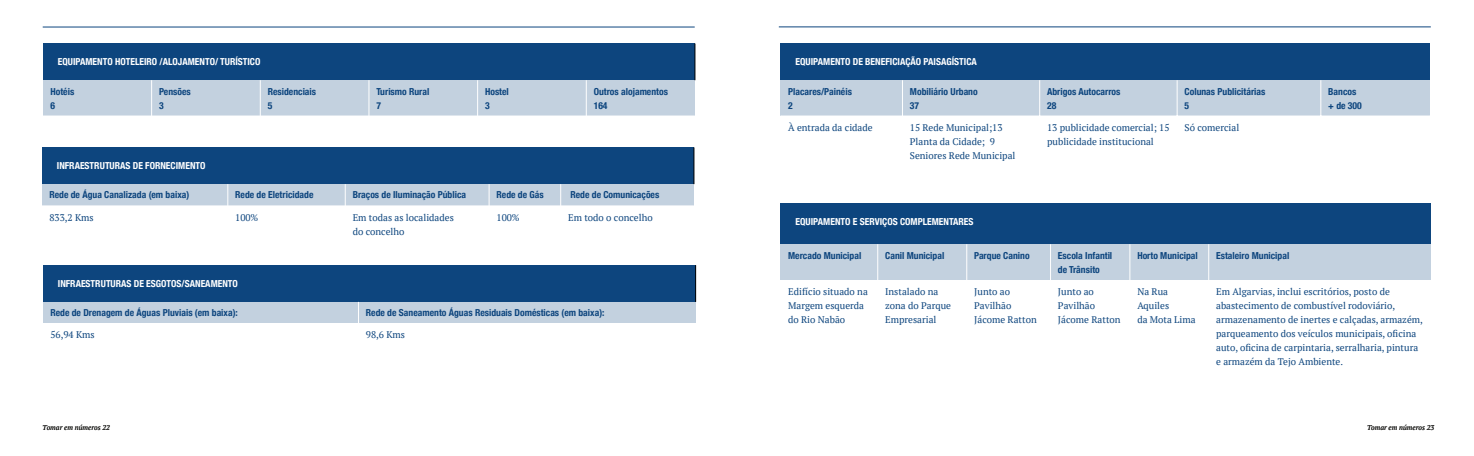
<style>
.page{position:relative;width:1474px;height:456px;background:#fff}
.page>*{position:absolute;margin:0;border:0;box-sizing:border-box;transform-origin:0 0}
.t1{font:9.62px/14px "PT Serif";color:#0d457e}
.t2{font:700 condensed 9.62px/14px "Helvetica Neue";color:#0d457e}
.t3{font:700 condensed 9.62px "Helvetica Neue";color:#fff}
.t4{font:italic 7px "PT Serif";color:#1d1d1b}
</style>
<div class="page">
<div style="left:43px;top:43px;width:652px;height:37px;background:#0d457e"></div>
<div style="left:43px;top:80px;width:652px;height:36px;background:#c3d1df"></div>
<hr style="left:151px;top:80px;width:1px;height:36px;background:#fff">
<hr style="left:260px;top:80px;width:1px;height:36px;background:#fff">
<hr style="left:369px;top:80px;width:1px;height:36px;background:#fff">
<hr style="left:477px;top:80px;width:1px;height:36px;background:#fff">
<hr style="left:586px;top:80px;width:1px;height:36px;background:#fff">
<hr style="left:694px;top:43px;width:1px;height:37px;background:#000">
<div style="left:42px;top:147px;width:652px;height:37px;background:#0d457e"></div>
<div style="left:42px;top:184px;width:652px;height:22px;background:#c3d1df"></div>
<hr style="left:227px;top:184px;width:1px;height:58px;background:#fff">
<hr style="left:345px;top:184px;width:1px;height:58px;background:#fff">
<hr style="left:489px;top:184px;width:1px;height:58px;background:#fff">
<hr style="left:560px;top:184px;width:1px;height:58px;background:#fff">
<hr style="left:693px;top:147px;width:1px;height:37px;background:#000">
<hr style="left:42px;top:205px;width:652px;height:1px;background:#fff">
<div style="left:43px;top:265px;width:652px;height:36px;background:#0d457e"></div>
<div style="left:43px;top:301px;width:652px;height:22px;background:#c3d1df"></div>
<hr style="left:358px;top:301px;width:1px;height:58px;background:#fff">
<hr style="left:695px;top:265px;width:1px;height:36px;background:#000">
<hr style="left:43px;top:27px;width:651px;height:1px;background:#0d457e">
<div style="left:780px;top:43px;width:650px;height:37px;background:#0d457e"></div>
<div style="left:780px;top:80px;width:650px;height:36px;background:#c3d1df"></div>
<hr style="left:902px;top:80px;width:1px;height:36px;background:#fff">
<hr style="left:1039px;top:80px;width:1px;height:36px;background:#fff">
<hr style="left:1176px;top:80px;width:1px;height:36px;background:#fff">
<hr style="left:1320px;top:80px;width:1px;height:36px;background:#fff">
<div style="left:780px;top:203px;width:650px;height:41px;background:#0d457e"></div>
<div style="left:780px;top:244px;width:650px;height:36px;background:#c3d1df"></div>
<hr style="left:877px;top:244px;width:1px;height:128px;background:#fff">
<hr style="left:966px;top:244px;width:1px;height:128px;background:#fff">
<hr style="left:1050px;top:244px;width:1px;height:128px;background:#fff">
<hr style="left:1129px;top:244px;width:1px;height:128px;background:#fff">
<hr style="left:1208px;top:244px;width:1px;height:128px;background:#fff">
<hr style="left:778px;top:27px;width:652px;height:1px;background:#0d457e">
<p class="t3" style="left:58px;top:56px;width:204px">EQUIPAMENTO HOTELEIRO /ALOJAMENTO/ TURÍSTICO</p>
<p class="t2" style="left:50px;top:84px;width:25px">Hotéis<br>6</p>
<p class="t2" style="left:159px;top:84px;width:33px">Pensões<br>3</p>
<p class="t2" style="left:268px;top:84px;width:50px">Residenciais<br>5</p>
<p class="t2" style="left:376px;top:84px;width:55px">Turismo Rural<br>7</p>
<p class="t2" style="left:485px;top:84px;width:25px">Hostel<br>3</p>
<p class="t2" style="left:593px;top:84px;width:76px">Outros alojamentos<br>164</p>
<p class="t3" style="left:57px;top:160px;width:150px">INFRAESTRUTURAS DE FORNECIMENTO</p>
<p class="t2" style="left:49px;top:188px;width:141px">Rede de Água Canalizada (em baixa)</p>
<p class="t2" style="left:235px;top:188px;width:80px">Rede de Eletricidade</p>
<p class="t2" style="left:353px;top:188px;width:115px">Braços de Iluminação Pública</p>
<p class="t2" style="left:496px;top:188px;width:49px">Rede de Gás</p>
<p class="t2" style="left:570px;top:188px;width:90px">Rede de Comunicações</p>
<p class="t1" style="left:49px;top:211px;width:46px">833,2 Kms</p>
<p class="t1" style="left:235px;top:211px;width:25px">100%</p>
<p class="t1" style="left:353px;top:211px;width:103px">Em todas as localidades do concelho</p>
<p class="t1" style="left:496px;top:211px;width:25px">100%</p>
<p class="t1" style="left:568px;top:211px;width:86px">Em todo o concelho</p>
<p class="t3" style="left:58px;top:277px;width:181px">INFRAESTRUTURAS DE ESGOTOS/SANEAMENTO</p>
<p class="t2" style="left:50px;top:305px;width:189px">Rede de Drenagem de Águas Pluviais (em baixa):</p>
<p class="t2" style="left:366px;top:305px;width:240px">Rede de Saneamento Águas Residuais Domésticas (em baixa):</p>
<p class="t1" style="left:50px;top:328px;width:46px">56,94 Kms</p>
<p class="t1" style="left:366px;top:328px;width:41px">98,6 Kms</p>
<p class="t3" style="left:795px;top:56px;width:183px">EQUIPAMENTO DE BENEFICIAÇÃO PAISAGÍSTICA</p>
<p class="t2" style="left:788px;top:84px;width:65px">Placares/Painéis<br>2</p>
<p class="t2" style="left:909px;top:84px;width:69px">Mobiliário Urbano<br>37</p>
<p class="t2" style="left:1047px;top:84px;width:75px">Abrigos Autocarros<br>28</p>
<p class="t2" style="left:1184px;top:84px;width:82px">Colunas Publicitárias<br>5</p>
<p class="t2" style="left:1328px;top:84px;width:35px">Bancos + de 300</p>
<p class="t1" style="left:788px;top:121px;width:86px">À entrada da cidade</p>
<p class="t1" style="left:909px;top:121px;width:107px">15 Rede Municipal;13<br>Planta da Cidade; 9<br>Seniores Rede Municipal</p>
<p class="t1" style="left:1047px;top:121px;width:124px">13 publicidade comercial; 15 publicidade institucional</p>
<p class="t1" style="left:1184px;top:121px;width:56px">Só comercial</p>
<p class="t3" style="left:795px;top:216px;width:179px">EQUIPAMENTO E SERVIÇOS COMPLEMENTARES</p>
<p class="t2" style="left:788px;top:248px;width:75px">Mercado Municipal</p>
<p class="t2" style="left:885px;top:248px;width:61px">Canil Municipal</p>
<p class="t2" style="left:974px;top:248px;width:57px">Parque Canino</p>
<p class="t2" style="left:1057px;top:248px;width:56px">Escola Infantil de Trânsito</p>
<p class="t2" style="left:1137px;top:248px;width:62px">Horto Municipal</p>
<p class="t2" style="left:1216px;top:248px;width:75px">Estaleiro Municipal</p>
<p class="t1" style="left:788px;top:285px;width:81px">Edifício situado na<br>Margem esquerda do Rio Nabão</p>
<p class="t1" style="left:885px;top:285px;width:67px">Instalado na zona do Parque<br>Empresarial</p>
<p class="t1" style="left:974px;top:285px;width:64px">Junto ao<br>Pavilhão<br>Jácome Ratton</p>
<p class="t1" style="left:1057px;top:285px;width:64px">Junto ao<br>Pavilhão<br>Jácome Ratton</p>
<p class="t1" style="left:1137px;top:285px;width:60px">Na Rua<br>Aquiles<br>da Mota Lima</p>
<p class="t1" style="left:1216px;top:285px;width:208px">Em Algarvias, inclui escritórios, posto de abastecimento de combustível rodoviário, armazenamento de inertes e calçadas, armazém, parqueamento dos veículos municipais, oficina auto, oficina de carpintaria, serralharia, pintura e armazém da Tejo Ambiente.</p>
<p class="t4" style="left:43px;top:424px;width:69px">Tomar em números 22</p>
<p class="t4" style="left:1366px;top:424px;width:69px">Tomar em números 23</p>
</div>
